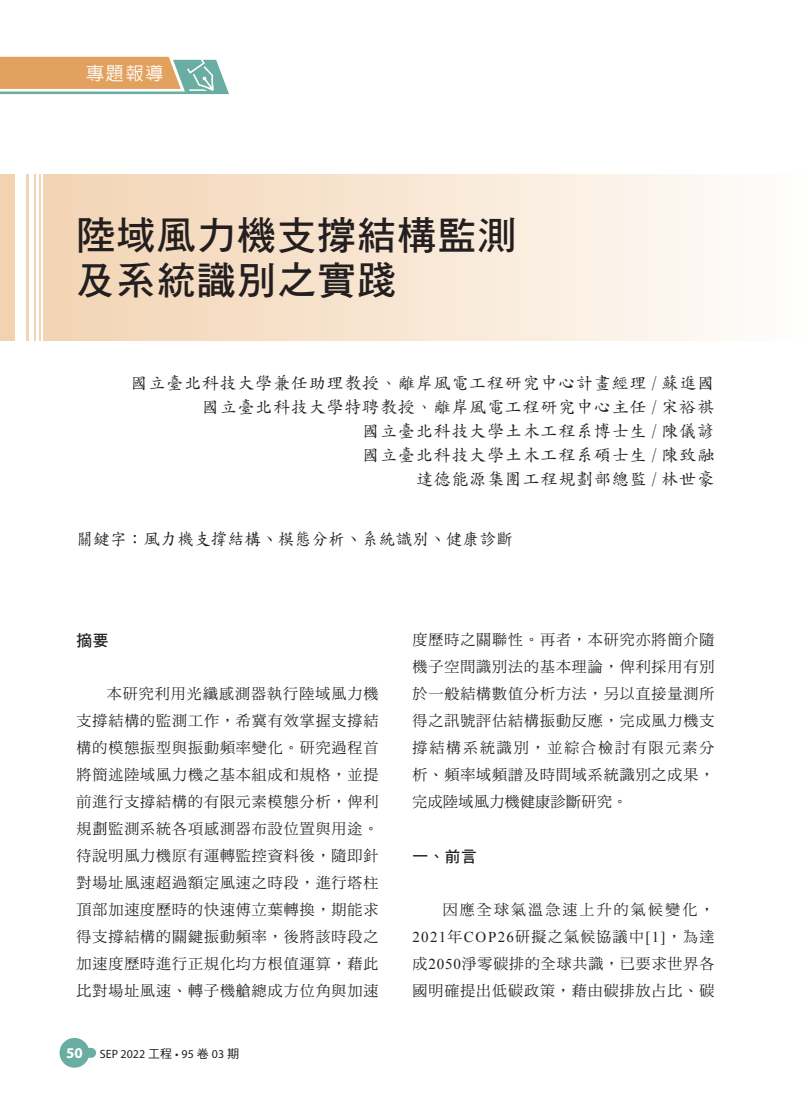
<style>
.page{position:relative;width:808px;height:1106px;background:#fff}
.page>*{position:absolute;margin:0;border:0;box-sizing:border-box;transform-origin:0 0}
.t1{font:39px/45px "DF Hei Std W7";letter-spacing:.03em;color:#231f20}
.t2{font:500 18px "AR Hei B5";color:#fff}
.t3{font:17.25px/24px "DF Kai Shu Std W5";letter-spacing:.035em;color:#231f20;text-align:right}
.t4{font:17.25px "DF Biao Kai Shu Std W5";letter-spacing:.025em;color:#231f20;scale:.95 1}
.t5{font:15.75px "DF Hei Std W7";color:#231f20}
.t6{font:15px/27px "DF Ming Std W5";letter-spacing:.065em;color:#231f20;text-align:justify}
.t7{font:15px "Times New Roman";letter-spacing:.085em;color:#231f20}
.t8{font:15px "DF Ming Std W5";letter-spacing:.14em;color:#231f20}
.t9{font:12px "Myriad Pro";color:#231f20}
.s1{font-weight:700;font-size:15px;color:#fff}
.s2{font-family:"DF Hei Std W5"}
.s3{font-family:"DF Ming Std W5"}
.s4{font-family:"Times New Roman"}
</style>
<div class="page">
<svg style="left:0;top:57px;width:229px;height:37px;background:#ccaf82"></svg>
<div style="left:60px;top:1037px;width:29px;height:30px;background:#6aada2;border-radius:50%"></div>
<div style="left:70px;top:1047px;width:26px;height:10px;background:#6aada2;border-radius:5px"></div>
<div style="left:0;top:174px;width:808px;height:166px;background:linear-gradient(to right,#f2d1af,#fefdfb)"></div>
<div style="left:15px;top:171px;width:10px;height:175px;background:#fff"></div>
<div style="left:29px;top:171px;width:5px;height:175px;background:#fff"></div>
<hr style="left:36px;top:171px;width:3px;height:175px;background:#fff">
<hr style="left:41px;top:171px;width:1px;height:175px;background:#fff">
<p class="t2" style="left:86px;top:64px;width:79px">專題報導</p>
<h1 class="t1" style="left:77px;top:212px;width:441px">陸域風力機支撐結構監測及系統識別之實踐</h1>
<p class="t3" style="left:131px;top:371px;width:585px">國立臺北科技大學兼任助理教授、離岸風電工程研究中心計畫經理 / 蘇進國國立臺北科技大學特聘教授、離岸風電工程研究中心主任 / 宋裕祺<br>國立臺北科技大學土木工程系博士生 / 陳儀諺<br>國立臺北科技大學土木工程系碩士生 / 陳致融<br>達德能源集團工程規劃部總監 / 林世豪</p>
<p class="t4" style="left:77px;top:529px;width:461px">關鍵字：風力機支撐結構、模態分析、系統識別、健康診斷</p>
<p class="t5" style="left:77px;top:631px;width:33px">摘要</p>
<p class="t6" style="left:77px;top:680px;width:303px;text-indent:30px">本研究利用光纖感測器執行陸域風力機支撐結構的監測工作，希冀有效掌握支撐結構的模態振型與振動頻率變化。研究過程首將簡述陸域風力機之基本組成和規格，並提前進行支撐結構的有限元素模態分析，俾利規劃監測系統各項感測器布設位置與用途。待說明風力機原有運轉監控資料後，隨即針對場址風速超過額定風速之時段，進行塔柱頂部加速度歷時的快速傅立葉轉換，期能求得支撐結構的關鍵振動頻率，後將該時段之加速度歷時進行正規化均方根值運算，藉此比對場址風速、轉子機艙總成方位角與加速</p>
<p class="t9" style="left:66px;top:1046px;width:175px"><span class="s1">50</span> SEP 2022 <span class="s2">工程</span> • 95 <span class="s2">卷</span> 03 <span class="s2">期</span></p>
<p class="t6" style="left:412px;top:626px;width:303px">度歷時之關聯性。再者，本研究亦將簡介隨機子空間識別法的基本理論，俾利採用有別於一般結構數值分析方法，另以直接量測所得之訊號評估結構振動反應，完成風力機支撐結構系統識別，並綜合檢討有限元素分析、頻率域頻譜及時間域系統識別之成果，完成陸域風力機健康診斷研究。</p>
<p class="t5" style="left:412px;top:847px;width:66px">一、前言</p>
<p class="t8" style="left:443px;top:901px;width:273px">因應全球氣溫急速上升的氣候變化，</p>
<p class="t7" style="left:412px;top:927px;width:303px">2021<span class="s3">年</span>COP26<span class="s3">研擬之氣候協議中</span>[1]<span class="s3">，為達</span></p>
<p class="t6" style="left:412px;top:950px;width:303px">成<span class="s4">2050</span>淨零碳排的全球共識，已要求世界各國明確提出低碳政策，藉由碳排放占比、碳</p>
</div>
